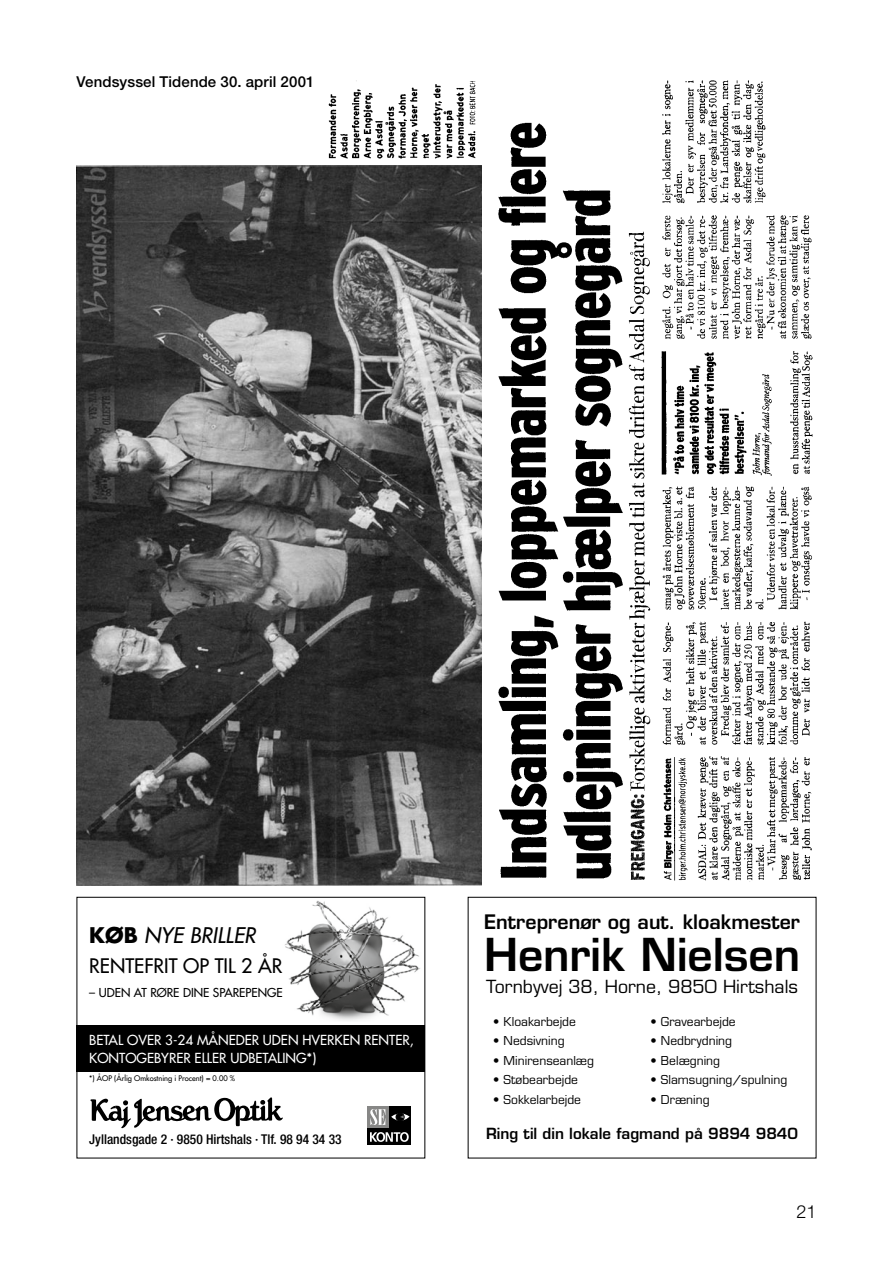
<style>
.page{position:relative;width:893px;height:1263px;background:#fff}
.page>*{position:absolute;margin:0;border:0;box-sizing:border-box;transform-origin:0 0}
.t1{font:600 44.25px "Eurostile";color:#000}
.t2{font:italic 21px "Futura";color:#000}
.t3{font:600 19.5px "Eurostile";color:#000}
.t4{font:19.5px "Futura";color:#000}
.t5{font:300 18px "Helvetica Neue";color:#000}
.t6{font:17.7px "Eurostile";color:#000}
.t7{font:600 15px "Eurostile";color:#000}
.t8{font:500 15px "Helvetica Neue";letter-spacing:.01em;color:#000}
.t9{font:13.5px/18px "Futura";color:#fff}
.t10{font:500 condensed 13.5px "Helvetica Neue";color:#000}
.t11{font:12px "Eurostile";color:#000}
.t12{font:12px "Futura";color:#000}
.t13{font:7.5px "Futura";color:#000}
.s1{font-weight:700;font-style:normal}
</style>
<div class="page">
<img style="left:285px;top:901px;width:135px;height:120px">
<div style="left:77px;top:1025px;width:348px;height:46px;background:#000"></div>
<svg style="left:90px;top:1097px;width:193px;height:31px"></svg>
<div style="left:367px;top:1106px;width:21px;height:21px;background:#878786"></div>
<div style="left:367px;top:1128px;width:44px;height:17px;background:#000"></div>
<div style="left:390px;top:1106px;width:21px;height:21px;background:#000"></div>
<svg style="left:370px;top:1109px;width:15px;height:16px"></svg>
<svg style="left:370px;top:1132px;width:39px;height:10px"></svg>
<svg style="left:391px;top:1113px;width:19px;height:8px"></svg>
<div style="left:77px;top:897px;width:348px;height:261px;border:1px solid #000"></div>
<img style="left:328px;top:80px;width:485px;height:805px">
<img style="left:77px;top:165px;width:404px;height:720px">
<p class="t8" style="left:77px;top:73px;width:239px">Vendsyssel Tidende 30. april 2001</p>
<h2 class="t2" style="left:89px;top:922px;width:168px"><span class="s1">Køb</span> NYE BRILLER</h2>
<h3 class="t4" style="left:89px;top:953px;width:195px">RENTEFRIT OP TIL 2 ÅR</h3>
<p class="t12" style="left:89px;top:985px;width:195px">– UDEN AT RØRE DINE SPAREPENGE</p>
<p class="t9" style="left:89px;top:1031px;width:326px">BETAL OVER 3-24 MÅNEDER UDEN HVERKEN RENTER,<br>KONTOGEBYRER ELLER UDBETALING*)</p>
<p class="t13" style="left:89px;top:1074px;width:147px">*) ÅOP (ÅRLIG OMKOSTNING I PROCENT) = 0.00 %</p>
<p class="t10" style="left:89px;top:1131px;width:254px">Jyllandsgade 2 · 9850 Hirtshals · Tlf. 98 94 34 33</p>
<h3 class="t3" style="left:484px;top:909px;width:317px">Entreprenør og aut. kloakmester</h3>
<h1 class="t1" style="left:484px;top:927px;width:318px">Henrik Nielsen</h1>
<h3 class="t6" style="left:486px;top:976px;width:313px">Tornbyvej 38, Horne, 9850 Hirtshals</h3>
<p class="t11" style="left:493px;top:1014px;width:84px">• Kloakarbejde</p>
<p class="t11" style="left:493px;top:1033px;width:73px">• Nedsivning</p>
<p class="t11" style="left:493px;top:1053px;width:102px">• Minirenseanlæg</p>
<p class="t11" style="left:493px;top:1072px;width:86px">• Støbearbejde</p>
<p class="t11" style="left:493px;top:1092px;width:89px">• Sokkelarbejde</p>
<p class="t7" style="left:486px;top:1124px;width:313px">Ring til din lokale fagmand på 9894 9840</p>
<p class="t11" style="left:651px;top:1014px;width:87px">• Gravearbejde</p>
<p class="t11" style="left:651px;top:1033px;width:83px">• Nedbrydning</p>
<p class="t11" style="left:651px;top:1053px;width:71px">• Belægning</p>
<p class="t11" style="left:651px;top:1072px;width:138px">• Slamsugning/spulning</p>
<p class="t11" style="left:651px;top:1092px;width:61px">• Dræning</p>
<h3 class="t5" style="left:796px;top:1200px;width:22px">21</h3>
</div>
